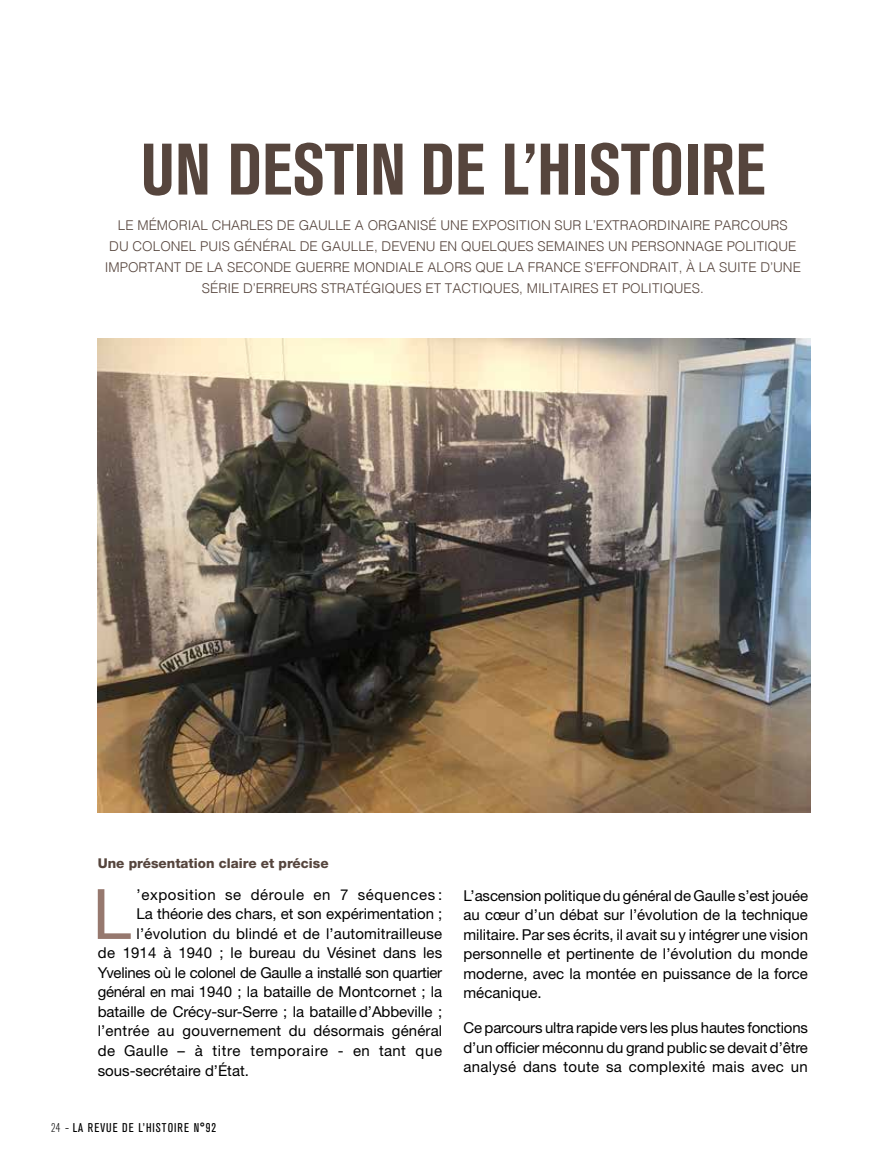
<style>
.page{position:relative;width:893px;height:1170px;background:#fff}
.page>*{position:absolute;margin:0;border:0;box-sizing:border-box;transform-origin:0 0}
.t1{font:700 condensed 72px "Akzidenz Grotesk BQ";color:#56453d}
.t2{font:69.6px "Helvetica Neue LT Std";color:#96786e}
.t3{font:15px/19.5px "Helvetica Neue LT Std";color:#000;text-align:justify}
.t4{font:15px "Helvetica Neue LT Std";letter-spacing:.04em;color:#000}
.t5{font:15px "Helvetica Neue LT Std";letter-spacing:-.02em;color:#000}
.t6{font:300 13.5px/21px "Helvetica";color:#56453d;text-align:center}
.t7{font:800 13.5px "Helvetica Neue LT Std";color:#56453d}
.t8{font:condensed 12.6px "Akzidenz Grotesk BQ";letter-spacing:.08em;color:#000}
.s1{font-weight:300}
.s2{font-family:"Helvetica Neue LT Std";font-weight:300;font-stretch:normal}
</style>
<div class="page">
<img style="left:98px;top:339px;width:712px;height:473px">
<h1 class="t1" style="left:140px;top:128px;width:626px">UN DESTIN DE L’HISTOIRE</h1>
<p class="t6" style="left:105px;top:214px;width:698px">LE MÉMORIAL CHARLES DE GAULLE A ORGANISÉ UNE EXPOSITION SUR L’EXTRAORDINAIRE PARCOURS<br>DU COLONEL PUIS GÉNÉRAL DE GAULLE, DEVENU EN QUELQUES SEMAINES UN PERSONNAGE POLITIQUE IMPORTANT DE LA SECONDE GUERRE MONDIALE ALORS QUE LA FRANCE S’EFFONDRAIT, À LA SUITE D’UNE SÉRIE D’ERREURS STRATÉGIQUES ET TACTIQUES, MILITAIRES ET POLITIQUES.</p>
<p class="t7" style="left:98px;top:855px;width:232px">Une présentation claire et précise</p>
<h2 class="t2" style="left:92px;top:872px;width:40px">L</h2>
<p class="t4" style="left:137px;top:885px;width:307px">’exposition se déroule en 7 séquences :</p>
<p class="t3" style="left:137px;top:904px;width:307px">La théorie des chars, et son expérimentation ;</p>
<p class="t3" style="left:137px;top:923px;width:307px">l’évolution du blindé et de l’automitrailleuse</p>
<p class="t3" style="left:98px;top:943px;width:346px">de 1914 à 1940 ; le bureau du Vésinet dans les</p>
<p class="t5" style="left:98px;top:963px;width:346px">Yvelines où le colonel de Gaulle a installé son quartier</p>
<p class="t3" style="left:98px;top:982px;width:346px">général en mai 1940 ; la bataille de Montcornet ; la</p>
<p class="t3" style="left:98px;top:1001px;width:346px">bataille de Crécy-sur-Serre ; la bataille d’Abbeville ;</p>
<p class="t3" style="left:98px;top:1021px;width:346px">l’entrée au gouvernement du désormais général</p>
<p class="t4" style="left:98px;top:1041px;width:346px">de Gaulle – à titre temporaire - en tant que</p>
<p class="t3" style="left:98px;top:1060px;width:153px">sous-secrétaire d’État.</p>
<p class="t8" style="left:51px;top:1120px;width:167px"><span class="s1">24</span> <span class="s2">-</span> LA REVUE DE L’HISTOIRE N°92</p>
<p class="t3" style="left:463px;top:885px;width:346px">L’ascension politique du général de Gaulle s’est jouée au cœur d’un débat sur l’évolution de la technique militaire. Par ses écrits, il avait su y intégrer une vision personnelle et pertinente de l’évolution du monde moderne, avec la montée en puissance de la force mécanique.</p>
<p class="t3" style="left:463px;top:1017px;width:346px">Ce parcours ultra rapide vers les plus hautes fonctions d’un officier méconnu du grand public se devait d’être analysé dans toute sa complexité mais avec un</p>
</div>
